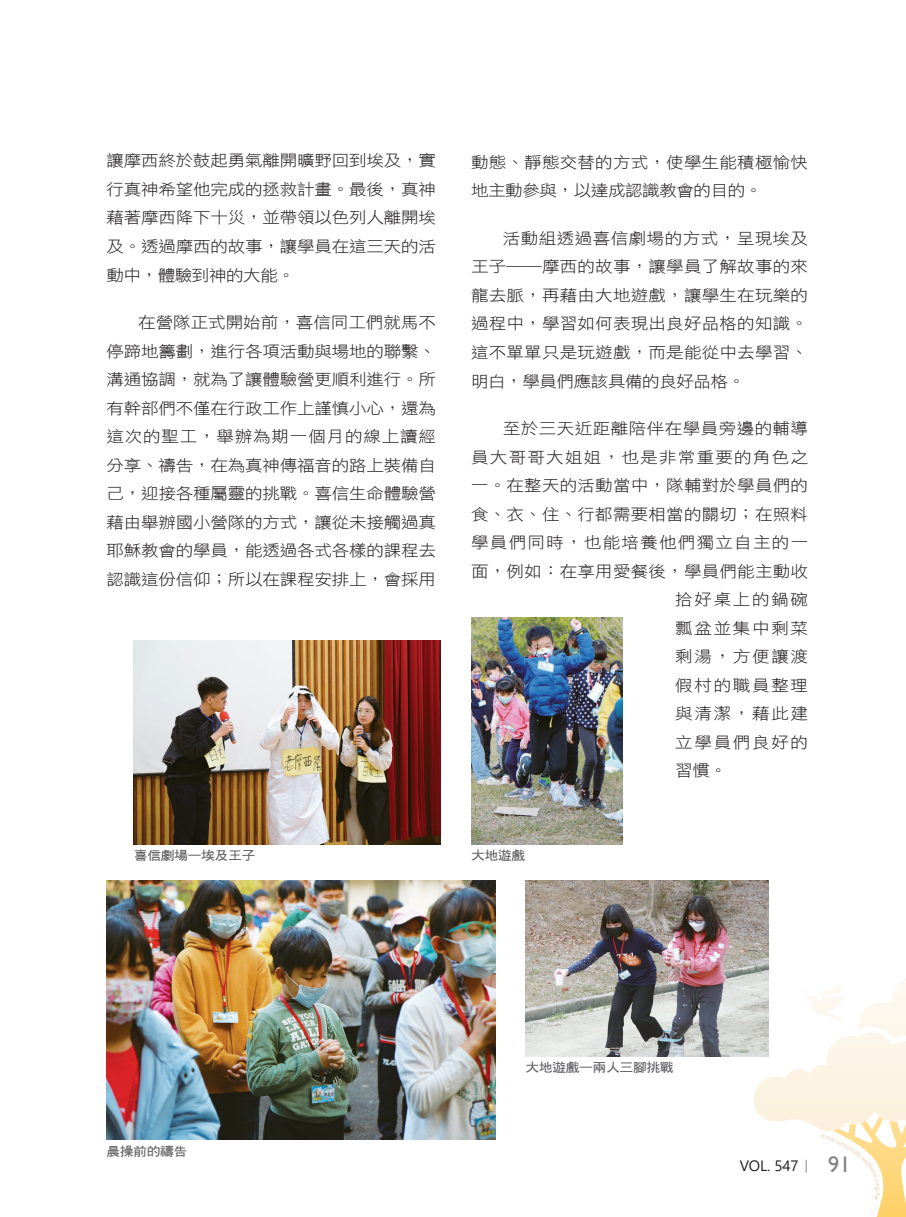
<style>
.page{position:relative;width:906px;height:1217px;background:#fff}
.page>*{position:absolute;margin:0;border:0;box-sizing:border-box;transform-origin:0 0}
.t1{font:15.75px/28.5px "DF Hei W3 WIN BF";letter-spacing:.01em;color:#231f20;text-align:justify;scale:1.11 1}
.t2{font:15.75px "DF Hei W3 WIN BF";letter-spacing:.07em;color:#231f20;scale:1.11 1}
.t3{font:15.75px "DF Hei W3 WIN BF";letter-spacing:.095em;color:#231f20;scale:1.11 1}
.t4{font:15px "Segoe UI";color:#231f20}
.圖說{font:12.45px "DF Hei W7 WIN BF";letter-spacing:-.025em;color:#636366;scale:1.11 1}
.s1{font-family:"Adobe Ming Std";font-weight:300}
.s2{font-family:"Gill Sans";font-size:22.5px;color:#808285}
</style>
<div class="page">
<svg style="left:753px;top:975px;width:153px;height:241px"></svg>
<img style="left:134px;top:640px;width:306px;height:204px">
<img style="left:106px;top:880px;width:389px;height:259px">
<img style="left:471px;top:617px;width:151px;height:227px">
<img style="left:525px;top:880px;width:243px;height:175px">
<p class="t1" style="left:106px;top:146px;width:298px">讓摩西終於鼓起勇氣離開曠野回到埃及，實行真神希望他完成的拯救計畫。最後，真神藉著摩西降下十災，並帶領以色列人離開埃及。透過摩西的故事，讓學員在這三天的活動中，體驗到神的大能。</p>
<p class="t1" style="left:106px;top:308px;width:298px;text-indent:32px">在營隊正式開始前，喜信同工們就馬不停蹄地籌劃，進行各項活動與場地的聯繫、溝通協調，就為了讓體驗營更順利進行。所有幹部們不僅在行政工作上謹慎小心，還為這次的聖工，舉辦為期一個月的線上讀經分享、禱告，在為真神傳福音的路上裝備自己，迎接各種屬靈的挑戰。喜信生命體驗營藉由舉辦國小營隊的方式，讓從未接觸過真耶穌教會的學員，能透過各式各樣的課程去認識這份信仰；所以在課程安排上，會採用</p>
<p class="t1" style="left:471px;top:148px;width:305px">動態、靜態交替的方式，使學生能積極愉快地主動參與，以達成認識教會的目的。</p>
<p class="t1" style="left:471px;top:224px;width:305px;text-indent:32px">活動組透過喜信劇場的方式，呈現埃及王子――摩西的故事，讓學員了解故事的來龍去脈，再藉由大地遊戲，讓學生在玩樂的過程中，學習如何表現出良好品格的知識。這不單單只是玩遊戲，而是能從中去學習、明白，學員們應該具備的良好品格。</p>
<p class="t1" style="left:503px;top:414px;width:276px">至於三天近距離陪伴在學員旁邊的輔導</p>
<p class="t2" style="left:471px;top:449px;width:305px">員大哥哥大姐姐，也是非常重要的角色之</p>
<p class="t1" style="left:471px;top:471px;width:305px">一。在整天的活動當中，隊輔對於學員們的</p>
<p class="t1" style="left:471px;top:499px;width:305px">食、衣、住、行都需要相當的關切；在照料</p>
<p class="t2" style="left:471px;top:534px;width:305px">學員們同時，也能培養他們獨立自主的一</p>
<p class="t1" style="left:471px;top:556px;width:305px">面，例如：在享用愛餐後，學員們能主動收</p>
<p class="t3" style="left:675px;top:591px;width:121px">拾好桌上的鍋碗</p>
<p class="t3" style="left:675px;top:620px;width:121px">瓢盆並集中剩菜</p>
<p class="t1" style="left:675px;top:642px;width:121px">剩湯，方便讓渡</p>
<p class="t3" style="left:675px;top:677px;width:121px">假村的職員整理</p>
<p class="t1" style="left:675px;top:699px;width:121px">與清潔，藉此建</p>
<p class="t3" style="left:675px;top:734px;width:121px">立學員們良好的</p>
<p class="t1" style="left:675px;top:756px;width:48px">習慣。</p>
<p class="圖說" style="left:134px;top:849px;width:111px">喜信劇場—埃及王子</p>
<p class="圖說" style="left:471px;top:849px;width:50px">大地遊戲</p>
<p class="圖說" style="left:106px;top:1144px;width:75px">晨操前的禱告</p>
<p class="圖說" style="left:525px;top:1060px;width:135px">大地遊戲—兩人三腳挑戰</p>
<p class="t4" style="left:739px;top:1151px;width:112px">VOL. 547<span class="s1">｜</span> <span class="s2">91</span></p>
</div>
